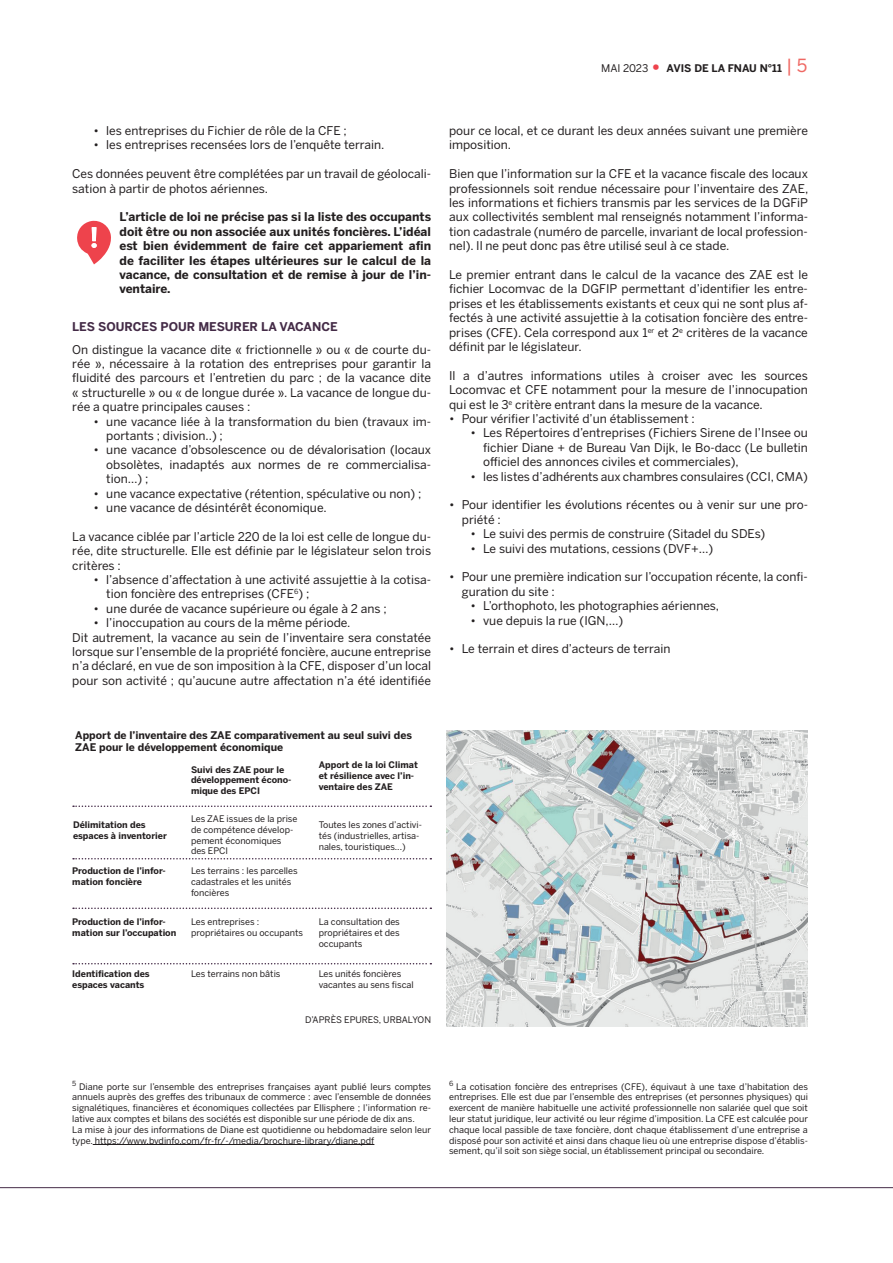
<style>
.page{position:relative;width:893px;height:1263px;background:#fff}
.page>*{position:absolute;margin:0;border:0;box-sizing:border-box;transform-origin:0 0}
.t1{font:12px/14.4px "Benton Sans";color:#231f20}
.t2{font:700 12px/14.4px "Benton Sans";color:#231f20;text-align:justify}
.t3{font:700 12px "Benton Sans";color:#442b47}
.t4{font:700 10.5px/12.6px "Benton Sans";color:#231f20}
.t5{font:9px/10.8px "Benton Sans";color:#231f20}
.t6{font:700 9px/10.8px "Benton Sans";color:#231f20}
.s1{font-weight:400}
.s2{font-weight:400;font-size:22.5px;color:#ee434d}
.s3{font-weight:400;font-size:18px;color:#ef6863}
</style>
<div class="page">
<hr style="left:0;top:1187px;width:893px;height:1px;background:#442b47">
<hr style="left:93px;top:1144px;width:281px;height:1px;background:#231f20">
<svg style="left:73px;top:858px;width:358px;height:1px"></svg>
<svg style="left:73px;top:907px;width:358px;height:2px"></svg>
<svg style="left:73px;top:963px;width:358px;height:1px"></svg>
<svg style="left:73px;top:805px;width:358px;height:2px"></svg>
<img style="left:446px;top:730px;width:362px;height:296px">
<svg style="left:77px;top:220px;width:34px;height:44px"></svg>
<p class="t4" style="left:601px;top:61px;width:208px"><span class="s1">MAI 2023</span> <span class="s2">•</span> AVIS DE LA FNAU N°11 <span class="s3">| 5</span></p>
<p class="t1" style="left:94px;top:123px;width:255px">• les entreprises du Fichier de rôle de la CFE ;</p>
<p class="t1" style="left:94px;top:138px;width:292px">• les entreprises recensées lors de l’enquête terrain.</p>
<p class="t1" style="left:72px;top:166px;width:360px">Ces données peuvent être complétées par un travail de géolocali&shy;sation à partir de photos aériennes.</p>
<p class="t2" style="left:120px;top:210px;width:313px">L’article de loi ne précise pas si la liste des occupants doit être ou non associée aux unités foncières. L’idéal est bien évidemment de faire cet appariement afin de faciliter les étapes ultérieures sur le calcul de la vacance, de consultation et de remise à jour de l’in&shy;ventaire.</p>
<p class="t3" style="left:72px;top:319px;width:267px">LES SOURCES POUR MESURER LA VACANCE</p>
<p class="t1" style="left:72px;top:342px;width:360px;text-align:justify">On distingue la vacance dite « frictionnelle » ou « de courte du&shy;rée », nécessaire à la rotation des entreprises pour garantir la fluidité des parcours et l’entretien du parc ; de la vacance dite « structurelle » ou « de longue durée ». La vacance de longue du&shy;rée a quatre principales causes :</p>
<p class="t1" style="left:106px;top:414px;width:326px;text-indent:-13px">• une vacance liée à la transformation du bien (travaux im&shy;portants ; division..) ;</p>
<p class="t1" style="left:106px;top:443px;width:326px;text-align:justify;text-indent:-13px">• une vacance d’obsolescence ou de dévalorisation (locaux obsolètes, inadaptés aux normes de re commercialisa&shy;tion…) ;</p>
<p class="t1" style="left:94px;top:486px;width:329px">• une vacance expectative (rétention, spéculative ou non) ;</p>
<p class="t1" style="left:94px;top:500px;width:235px">• une vacance de désintérêt économique.</p>
<p class="t1" style="left:72px;top:529px;width:360px;text-align:justify">La vacance ciblée par l’article 220 de la loi est celle de longue du&shy;rée, dite structurelle. Elle est définie par le législateur selon trois critères :</p>
<p class="t1" style="left:106px;top:572px;width:326px;text-indent:-13px">• l’absence d’affectation à une activité assujettie à la cotisa&shy;tion foncière des entreprises (CFE<sup>6</sup>) ;</p>
<p class="t1" style="left:94px;top:601px;width:295px">• une durée de vacance supérieure ou égale à 2 ans ;</p>
<p class="t1" style="left:72px;top:615px;width:360px;text-indent:21px">• l’inoccupation au cours de la même période.<br>Dit autrement, la vacance au sein de l’inventaire sera constatée lorsque sur l’ensemble de la propriété foncière, aucune entreprise n’a déclaré, en vue de son imposition à la CFE, disposer d’un local pour son activité ; qu’aucune autre affectation n’a été identifiée</p>
<p class="t4" style="left:75px;top:728px;width:338px">Apport de l’inventaire des ZAE comparativement au seul suivi des<br>ZAE pour le développement économique</p>
<p class="t6" style="left:73px;top:819px;width:95px">Délimitation des espaces à inventorier</p>
<p class="t6" style="left:72px;top:865px;width:95px">Production de l’infor&shy;mation foncière</p>
<p class="t6" style="left:72px;top:916px;width:106px">Production de l’infor&shy;mation sur l’occupation</p>
<p class="t6" style="left:72px;top:968px;width:79px">Identification des espaces vacants</p>
<p class="t6" style="left:319px;top:759px;width:101px">Apport de la loi Climat et résilience avec l’in&shy;ventaire des ZAE</p>
<p class="t5" style="left:319px;top:819px;width:105px">Toutes les zones d’activi&shy;tés (industrielles, artisa&shy;nales, touristiques...)</p>
<p class="t6" style="left:191px;top:764px;width:102px">Suivi des ZAE pour le développement écono&shy;mique des EPCI</p>
<p class="t5" style="left:191px;top:813px;width:108px">Les ZAE issues de la prise de compétence dévelop&shy;pement économiques des EPCI</p>
<p class="t5" style="left:191px;top:866px;width:108px">Les terrains : les parcelles cadastrales et les unités foncières</p>
<p class="t5" style="left:191px;top:916px;width:113px">Les entreprises : propriétaires ou occupants</p>
<p class="t5" style="left:191px;top:968px;width:91px">Les terrains non bâtis</p>
<p class="t5" style="left:319px;top:968px;width:97px">Les unités foncières vacantes au sens fiscal</p>
<p class="t5" style="left:319px;top:916px;width:83px;text-align:justify">La consultation des propriétaires et des occupants</p>
<p class="t5" style="left:305px;top:1014px;width:127px">D’APRÈS EPURES, URBALYON</p>
<p class="t1" style="left:449px;top:123px;width:360px">pour ce local, et ce durant les deux années suivant une première imposition.</p>
<p class="t1" style="left:449px;top:166px;width:361px;text-align:justify">Bien que l’information sur la CFE et la vacance fiscale des locaux professionnels soit rendue nécessaire pour l’inventaire des ZAE, les informations et fichiers transmis par les services de la DGFiP aux collectivités semblent mal renseignés notamment l’informa&shy;tion cadastrale (numéro de parcelle, invariant de local profession&shy;nel). Il ne peut donc pas être utilisé seul à ce stade.</p>
<p class="t1" style="left:449px;top:267px;width:360px;text-align:justify">Le premier entrant dans le calcul de la vacance des ZAE est le fichier Locomvac de la DGFIP permettant d’identifier les entre&shy;prises et les établissements existants et ceux qui ne sont plus af&shy;fectés à une activité assujettie à la cotisation foncière des entre&shy;prises (CFE). Cela correspond aux 1<sup>er</sup> et 2<sup>e</sup> critères de la vacance définit par le législateur.</p>
<p class="t1" style="left:449px;top:368px;width:360px;text-align:justify">Il a d’autres informations utiles à croiser avec les sources Locomvac et CFE notamment pour la mesure de l’innocupation qui est le 3<sup>e</sup> critère entrant dans la mesure de la vacance.</p>
<p class="t1" style="left:449px;top:411px;width:247px">• Pour vérifier l’activité d’un établissement :</p>
<p class="t1" style="left:483px;top:426px;width:326px;text-align:justify;text-indent:-13px">• Les Répertoires d’entreprises (Fichiers Sirene de l’Insee ou fichier Diane + de Bureau Van Dijk, le Bo-dacc (Le bulletin officiel des annonces civiles et commerciales),</p>
<p class="t1" style="left:470px;top:469px;width:339px">• les listes d’adhérents aux chambres consulaires (CCI, CMA)</p>
<p class="t1" style="left:462px;top:498px;width:348px;text-indent:-13px">• Pour identifier les évolutions récentes ou à venir sur une pro&shy;priété :</p>
<p class="t1" style="left:470px;top:526px;width:297px">• Le suivi des permis de construire (Sitadel du SDEs)</p>
<p class="t1" style="left:470px;top:541px;width:244px">• Le suivi des mutations, cessions (DVF+…)</p>
<p class="t1" style="left:462px;top:570px;width:348px;text-indent:-13px">• Pour une première indication sur l’occupation récente, la confi&shy;guration du site :</p>
<p class="t1" style="left:470px;top:598px;width:250px">• L’orthophoto, les photographies aériennes,</p>
<p class="t1" style="left:470px;top:613px;width:154px">• vue depuis la rue (IGN,…)</p>
<p class="t1" style="left:449px;top:642px;width:223px">• Le terrain et dires d’acteurs de terrain</p>
<p class="t5" style="left:72px;top:1081px;width:360px"><sup>5</sup> Diane porte sur l’ensemble des entreprises françaises ayant publié leurs comptes annuels auprès des greffes des tribunaux de commerce : avec l’ensemble de données signalétiques, financières et économiques collectées par Ellisphere ; l’information re&shy;lative aux comptes et bilans des sociétés est disponible sur une période de dix ans.<br>La mise à jour des informations de Diane est quotidienne ou hebdomadaire selon leur type. https://www.bvdinfo.com/fr-fr/-/media/brochure-library/diane.pdf</p>
<p class="t5" style="left:449px;top:1081px;width:360px;text-align:justify"><sup>6</sup> La cotisation foncière des entreprises (CFE), équivaut à une taxe d’habitation des entreprises. Elle est due par l’ensemble des entreprises (et personnes physiques) qui exercent de manière habituelle une activité professionnelle non salariée quel que soit leur statut juridique, leur activité ou leur régime d’imposition. La CFE est calculée pour chaque local passible de taxe foncière, dont chaque établissement d’une entreprise a disposé pour son activité et ainsi dans chaque lieu où une entreprise dispose d’établis&shy;sement, qu’il soit son siège social, un établissement principal ou secondaire.</p>
</div>
